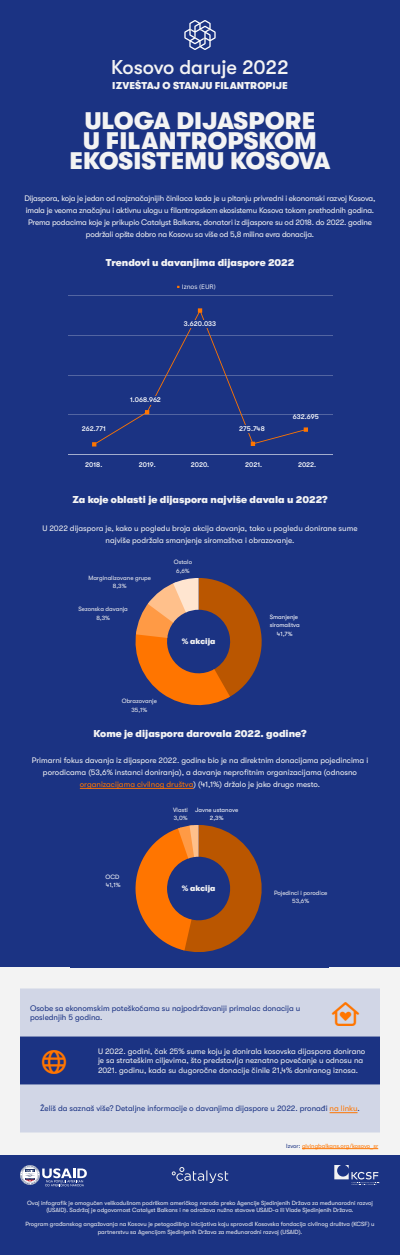
<style>
.page{position:relative;width:400px;height:1255px;background:#fff}
.page>*{position:absolute;margin:0;border:0;box-sizing:border-box;transform-origin:0 0}
.t1{font:900 24px/20px "GT Walsheim Pro";letter-spacing:.01em;color:#f3f3f3;text-align:center}
.t2{font:24px "Font Awesome 6 Pro";color:#ff7500}
.t3{font:500 20px "GT Walsheim Pro";color:#f3f3f3}
.t4{font:900 10px "GT Walsheim Pro";color:#f3f3f3}
.t5{font:900 8.05px "GT Walsheim Pro";color:#f3f3f3}
.t6{font:8px/12px "GT Walsheim Pro";letter-spacing:-.015em;color:#f3f3f3;text-align:center}
.t7{font:8px/9.6px "GT Walsheim Pro";color:#f2f2f2}
.t8{font:8px/9.6px "GT Walsheim Pro";color:#1b3383}
.t9{font:500 6.9px "GT Walsheim Pro";color:#fff}
.t10{font:6.3px "Canva Sans";color:#fff}
.t11{font:6.15px/8.4px "GT Walsheim Pro";color:#f3f3f3;text-align:center}
.t12{font:6.15px/8.4px "GT Walsheim Pro";color:#fff;text-align:center}
.t13{font:6px/7.2px "GT Walsheim Pro";color:#f3f3f3;text-align:center}
.t14{font:6px "GT Walsheim Pro";color:#ff7500}
.s1{color:#ff7500}
.s2{color:#1b3383}
</style>
<div class="page">
<div style="left:0;top:340px;width:400px;height:915px;background:#f3f3f3"></div>
<div style="left:0;top:0;width:400px;height:485px;background:#1b3383"></div>
<hr style="left:68px;top:295px;width:264px;height:1px;background:#fff">
<hr style="left:68px;top:335px;width:264px;height:1px;background:#fff">
<hr style="left:68px;top:375px;width:264px;height:1px;background:#fff">
<hr style="left:68px;top:415px;width:264px;height:1px;background:#fff">
<hr style="left:68px;top:455px;width:264px;height:1px;background:#fff">
<svg style="left:92px;top:308px;width:216px;height:139px"></svg>
<div style="left:115px;top:396px;width:65px;height:8px;background:#1b3383"></div>
<div style="left:168px;top:320px;width:64px;height:8px;background:#1b3383"></div>
<div style="left:220px;top:425px;width:64px;height:8px;background:#1b3383"></div>
<svg style="left:184px;top:20px;width:32px;height:30px"></svg>
<div style="left:20px;top:988px;width:360px;height:144px;background:#d1d6e6"></div>
<svg style="left:330px;top:1112px;width:28px;height:1px"></svg>
<div style="left:0;top:480px;width:400px;height:267px;background:#1b3383"></div>
<svg style="left:136px;top:578px;width:126px;height:127px"></svg>
<div style="left:0;top:740px;width:400px;height:227px;background:#1b3383"></div>
<svg style="left:136px;top:825px;width:126px;height:127px"></svg>
<hr style="left:80px;top:788px;width:114px;height:1px;background:#ff7500">
<div style="left:0;top:1155px;width:400px;height:100px;background:#1b3383"></div>
<svg style="left:172px;top:1167px;width:56px;height:16px"></svg>
<svg style="left:334px;top:1165px;width:46px;height:20px"></svg>
<svg style="left:20px;top:1165px;width:67px;height:21px"></svg>
<hr style="left:302px;top:1148px;width:76px;height:1px;background:#ff7500">
<svg style="left:332px;top:1002px;width:27px;height:24px"></svg>
<div style="left:20px;top:1036px;width:360px;height:48px;background:#1b3383"></div>
<h2 class="t3" style="left:111px;top:56px;width:179px">Kosovo daruje 2022</h2>
<p class="t4" style="left:112px;top:80px;width:177px">IZVEŠTAJ O STANJU FILANTROPIJE</p>
<h1 class="t1" style="left:69px;top:111px;width:263px">ULOGA DIJASPORE<br>U FILANTROPSKOM<br>EKOSISTEMU KOSOVA</h1>
<p class="t6" style="left:24px;top:192px;width:353px">Dijaspora, koja je jedan od najznačajnijih činilaca kada je u pitanju privredni i ekonomski razvoj Kosova, imala je veoma značajnu i aktivnu ulogu u filantropskom ekosistemu Kosova tokom prethodnih godina.<br>Prema podacima koje je prikupio Catalyst Balkans, donatori iz dijaspore su od 2018. do 2022. godine podržali opšte dobro na Kosovu sa više od 5,8 milina evra donacija.</p>
<p class="t4" style="left:106px;top:257px;width:190px">Trendovi u davanjima dijaspore 2022</p>
<p class="t10" style="left:182px;top:283px;width:36px">Iznos (EUR)</p>
<p class="t9" style="left:184px;top:320px;width:34px">3.620.033</p>
<p class="t9" style="left:82px;top:425px;width:26px">262.771</p>
<p class="t9" style="left:130px;top:396px;width:32px">1.068.962</p>
<p class="t9" style="left:239px;top:425px;width:27px">275.748</p>
<p class="t9" style="left:293px;top:413px;width:27px">632.695</p>
<p class="t9" style="left:85px;top:461px;width:19px">2018.</p>
<p class="t9" style="left:139px;top:461px;width:18px">2019.</p>
<p class="t9" style="left:191px;top:461px;width:20px">2020.</p>
<p class="t9" style="left:245px;top:461px;width:19px">2021.</p>
<p class="t9" style="left:298px;top:461px;width:20px">2022.</p>
<p class="t4" style="left:72px;top:494px;width:257px">Za koje oblasti je dijaspora najviše davala u 2022?</p>
<p class="t6" style="left:42px;top:523px;width:317px">U 2022 dijaspora je, kako u pogledu broja akcija davanja, tako u pogledu donirane sume najviše podržala smanjenje siromaštva i obrazovanje.</p>
<p class="t11" style="left:88px;top:573px;width:64px">Marginalizovane grupe<br>8,3%</p>
<p class="t11" style="left:78px;top:605px;width:51px">Sezonska davanja<br>8,3%</p>
<p class="t11" style="left:174px;top:558px;width:20px">Ostalo<br>6,6%</p>
<p class="t5" style="left:182px;top:637px;width:35px">% akcija</p>
<p class="t11" style="left:122px;top:697px;width:37px">Obrazovanje<br>35,1%</p>
<p class="t12" style="left:270px;top:612px;width:32px">Smanjenje siromaštva<br>41,7%</p>
<p class="t4" style="left:94px;top:728px;width:214px">Kome je dijaspora darovala 2022. godine?</p>
<p class="t6" style="left:32px;top:754px;width:338px">Primarni fokus davanja iz dijaspore 2022. godine bio je na direktnim donacijama pojedincima i porodicama (53,6% instanci doniranja), a davanje neprofitnim organizacijama (odnosno <span class="s1">organizacijama civilnog društva</span>) (41,1%) držalo je jako drugo mesto.</p>
<p class="t12" style="left:106px;top:873px;width:17px;text-align:left">OCD<br>41,1%</p>
<p class="t12" style="left:195px;top:805px;width:45px">Javne ustanove<br>2,3%</p>
<p class="t11" style="left:173px;top:806px;width:16px;text-align:left">Vlasti<br>3,0%</p>
<p class="t5" style="left:182px;top:884px;width:35px">% akcija</p>
<p class="t11" style="left:274px;top:889px;width:55px">Pojedinci i porodice<br>53,6%</p>
<p class="t8" style="left:30px;top:1003px;width:272px">Osobe sa ekonomskim poteškoćama su najpodržavaniji primalac donacija u poslednjih 5 godina.</p>
<h1 class="t2" style="left:332px;top:1002px;width:29px">□◆▲▼</h1>
<p class="t7" style="left:98px;top:1046px;width:269px">U 2022. godini, čak 25% sume koju je donirala kosovska dijaspora donirano je sa strateškim ciljevima, što predstavlja neznatno povećanje u odnosu na<br>2021. godinu, kada su dugoročne donacije činile 21,4% doniranog iznosa.</p>
<p class="t8" style="left:40px;top:1104px;width:321px">Želiš da saznaš više? Detaljne informacije o davanjima dijaspore u 2022. pronađi <span class="s1">na linku</span>.</p>
<p class="t14" style="left:286px;top:1142px;width:93px"><span class="s2">Izvor:</span> givingbalkans.org/kosovo_sr</p>
<p class="t13" style="left:27px;top:1199px;width:347px">Ovaj infografik je omogućen velikodušnom podrškom američkog naroda preko Agencije Sjedinjenih Država za međunarodni razvoj (USAID). Sadržaj je odgovornost Catalyst Balkans i ne odražava nužno stavove USAID-a ili Vlade Sjedinjenih Država.</p>
<p class="t13" style="left:25px;top:1221px;width:351px">Program građanskog angažovanja na Kosovu je petogodišnja inicijativa koju sprovodi Kosovska fondacija civilnog društva (KCSF) u partnerstvu sa Agencijom Sjedinjenih Država za međunarodni razvoj (USAID).</p>
</div>
